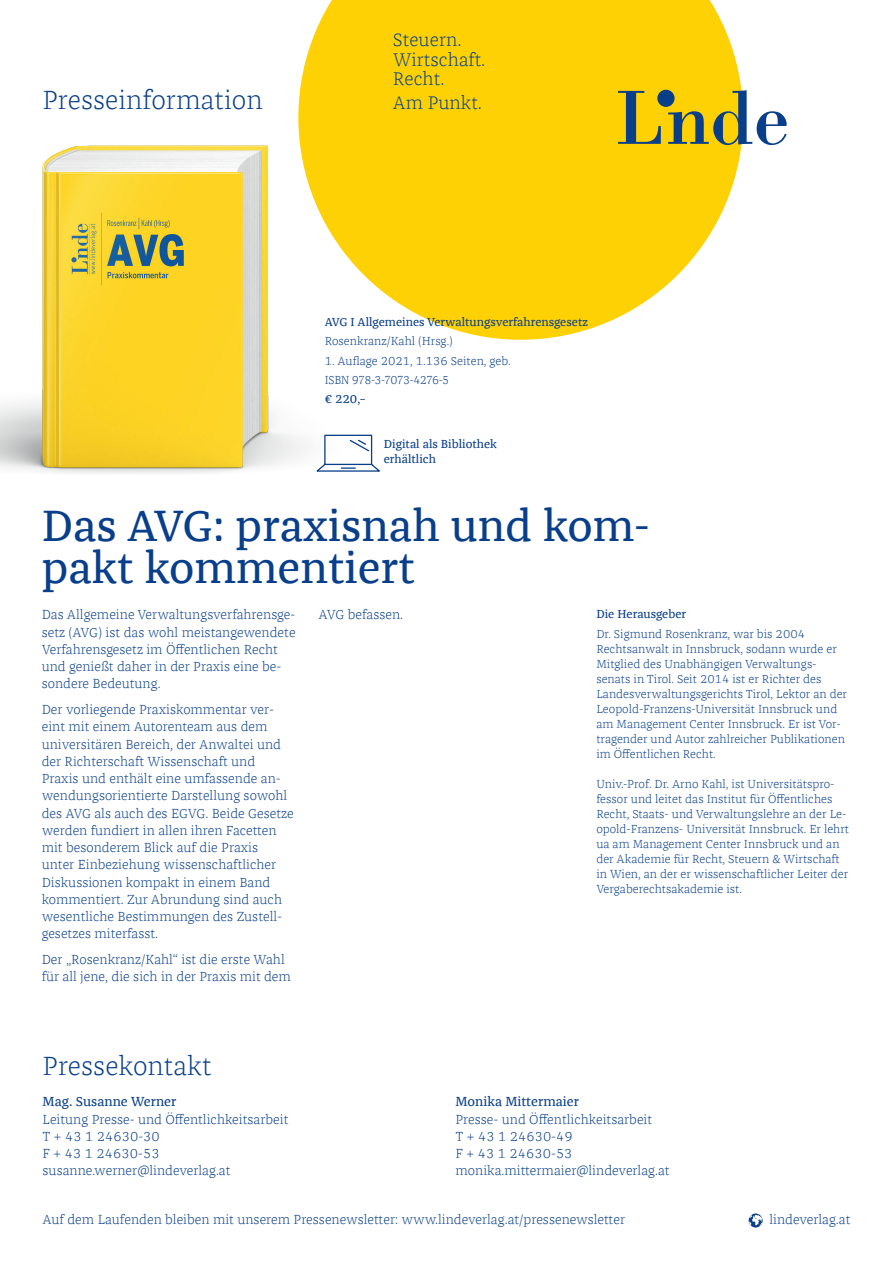
<style>
.page{position:relative;width:893px;height:1263px;background:#fff}
.page>*{position:absolute;margin:0;border:0;box-sizing:border-box;transform-origin:0 0}
.Headline{font:45px/42px "Franziska Offc Pro";color:#093f8a}
.Headline-2{font:300 27px "Franziska Offc Pro";color:#093f8a}
.t1{font:300 18.75px/19.5px "Franziska Offc Pro";color:#093f8a}
.Fließtext{font:300 13.5px/17.2px "Franziska Offc Pro";color:#093f8a}
.Autorentext_bibiogra{font:300 12px/15px "Franziska Offc Pro";color:#093f8a}
.Autorentext_bibiogra-2{font:12px/14.4px "Franziska Offc Pro";color:#093f8a}
.Autorentext_bibiogra-3{font:300 12px "Franziska Offc Pro";letter-spacing:-.06em;color:#093f8a;scale:.96 1}
.s1{font-weight:400}
</style>
<div class="page">
<svg style="left:301px;top:0;width:441px;height:340px;background:#fed727"></svg>
<svg style="left:618px;top:91px;width:43px;height:53px;background:#b0a22f"></svg>
<svg style="left:668px;top:90px;width:119px;height:55px"></svg>
<div style="left:657px;top:90px;width:18px;height:17px;background:#093f8a;border-radius:50%"></div>
<svg style="left:749px;top:1213px;width:14px;height:14px"></svg>
<img style="left:0;top:78px;width:499px;height:396px">
<p class="Headline-2" style="left:43px;top:83px;width:222px">Presseinformation</p>
<p class="t1" style="left:393px;top:30px;width:94px">Steuern.<br>Wirtschaft.<br>Recht.</p>
<p class="t1" style="left:393px;top:92px;width:91px">Am Punkt.</p>
<p class="Autorentext_bibiogra-2" style="left:325px;top:315px;width:265px">AVG I Allgemeines Verwaltungsverfahrensgesetz</p>
<p class="Autorentext_bibiogra" style="left:325px;top:334px;width:130px">Rosenkranz/Kahl (Hrsg.)</p>
<p class="Autorentext_bibiogra" style="left:325px;top:353px;width:187px">1. Auflage 2021, 1.136 Seiten, geb.</p>
<p class="Autorentext_bibiogra-3" style="left:325px;top:372px;width:131px">ISBN 978-3-7073-4276-5</p>
<p class="Autorentext_bibiogra-2" style="left:325px;top:392px;width:42px">€ 220,–</p>
<p class="Autorentext_bibiogra-2" style="left:384px;top:437px;width:115px">Digital als Bibliothek erhältlich</p>
<p class="Headline" style="left:42px;top:504px;width:610px">Das AVG: praxisnah und kom&shy;pakt kommentiert</p>
<p class="Fließtext" style="left:42px;top:606px;width:255px">Das Allgemeine Verwaltungsverfahrensge&shy;setz (AVG) ist das wohl meistangewendete Verfahrensgesetz im Öffentlichen Recht und genießt daher in der Praxis eine be&shy;sondere Bedeutung.</p>
<p class="Fließtext" style="left:42px;top:701px;width:254px">Der vorliegende Praxiskommentar ver&shy;eint mit einem Autorenteam aus dem universitären Bereich, der Anwaltei und der Richterschaft Wissenschaft und Praxis und enthält eine umfassende an&shy;wendungsorientierte Darstellung sowohl des AVG als auch des EGVG. Beide Gesetze werden fundiert in allen ihren Facetten mit besonderem Blick auf die Praxis unter Einbeziehung wissenschaftlicher Diskussionen kompakt in einem Band kommentiert. Zur Abrundung sind auch wesentliche Bestimmungen des Zustell&shy;gesetzes miterfasst.</p>
<p class="Fließtext" style="left:42px;top:951px;width:251px">Der „Rosenkranz/Kahl“ ist die erste Wahl für all jene, die sich in der Praxis mit dem</p>
<p class="Fließtext" style="left:319px;top:606px;width:86px">AVG befassen.</p>
<p class="Headline-2" style="left:43px;top:1049px;width:170px">Pressekontakt</p>
<p class="Autorentext_bibiogra-2" style="left:596px;top:607px;width:91px">Die Herausgeber</p>
<p class="Autorentext_bibiogra" style="left:596px;top:626px;width:252px">Dr. Sigmund Rosenkranz, war bis 2004<br>Rechtsanwalt in Innsbruck, sodann wurde er Mitglied des Unabhängigen Verwaltungs&shy;senats in Tirol. Seit 2014 ist er Richter des Landesverwaltungsgerichts Tirol, Lektor an der Leopold-Franzens-Universität Innsbruck und am Management Center Innsbruck. Er ist Vor&shy;tragender und Autor zahlreicher Publikationen im Öffentlichen Recht.</p>
<p class="Autorentext_bibiogra" style="left:596px;top:776px;width:254px">Univ.-Prof. Dr. Arno Kahl, ist Universitätspro&shy;fessor und leitet das Institut für Öffentliches Recht, Staats- und Verwaltungslehre an der Le&shy;opold-Franzens- Universität Innsbruck. Er lehrt ua am Management Center Innsbruck und an der Akademie für Recht, Steuern &amp; Wirtschaft in Wien, an der er wissenschaftlicher Leiter der Vergaberechtsakademie ist.</p>
<p class="Fließtext" style="left:43px;top:1093px;width:247px"><span class="s1">Mag. Susanne Werner<br></span>Leitung Presse- und Öffentlichkeitsarbeit<br>T + 43 1 24630-30<br>F + 43 1 24630-53 susanne.werner@lindeverlag.at</p>
<p class="Fließtext" style="left:456px;top:1093px;width:216px"><span class="s1">Monika Mittermaier<br></span>Presse- und Öffentlichkeitsarbeit<br>T + 43 1 24630-49<br>F + 43 1 24630-53 monika.mittermaier@lindeverlag.at</p>
<p class="Fließtext" style="left:43px;top:1211px;width:584px">Auf dem Laufenden bleiben mit unserem Pressenewsletter: www.lindeverlag.at/pressenewsletter</p>
<p class="Fließtext" style="left:769px;top:1211px;width:83px">lindeverlag.at</p>
</div>
